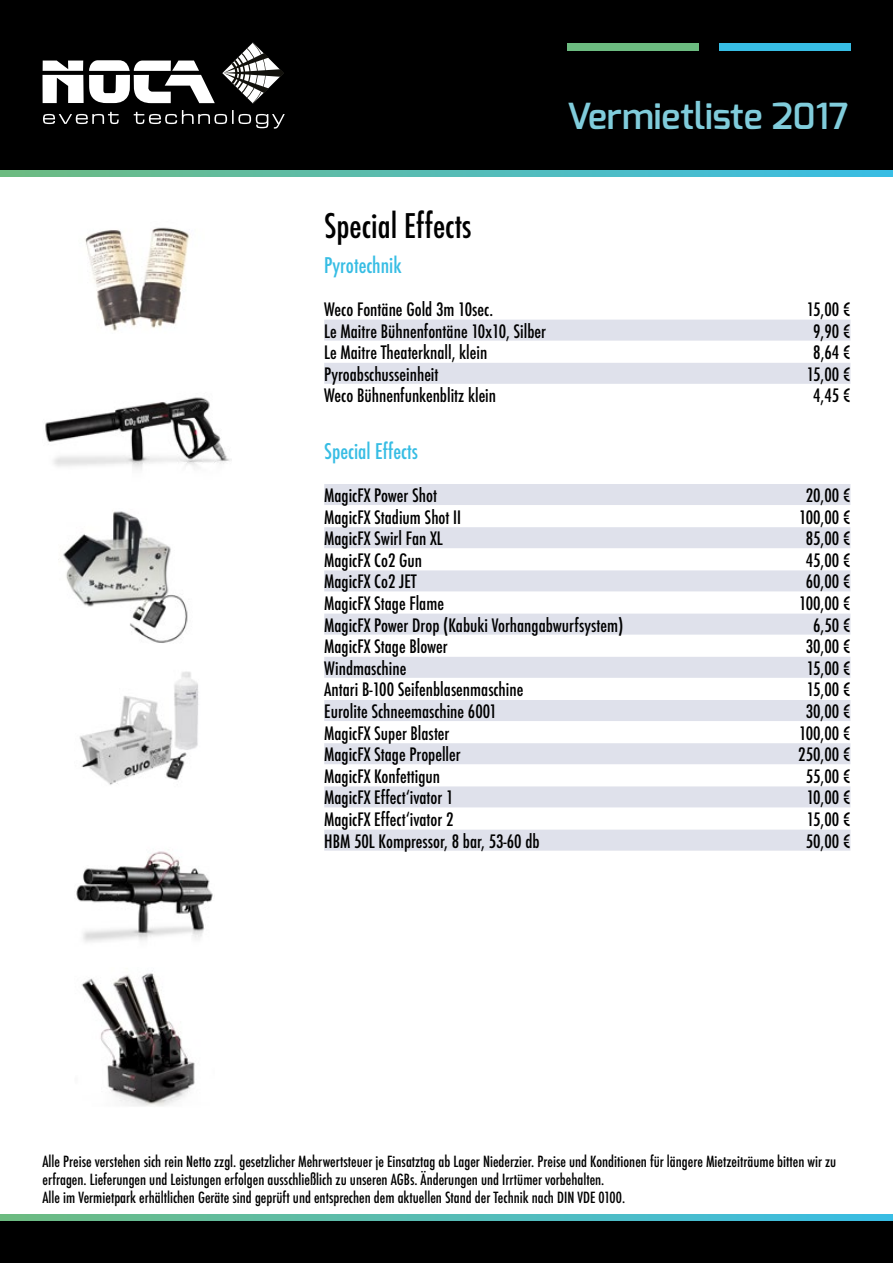
<style>
.page{position:relative;width:893px;height:1263px;background:#fff}
.page>*{position:absolute;margin:0;border:0;box-sizing:border-box;transform-origin:0 0}
.t1{font:600 35.85px "Exo";color:#80ccdb}
.t2{font:500 condensed 33px "Futura";color:#000}
.t3{font:500 condensed 21px "Futura";color:#37bde4}
.t4{font:500 condensed 18px "Futura";color:#000}
.t5{font:500 condensed 15px/18px "Futura";color:#000}
</style>
<div class="page">
<div style="left:0;top:0;width:893px;height:170px;background:#000"></div>
<div style="left:0;top:1220px;width:893px;height:43px;background:#000"></div>
<div style="left:567px;top:43px;width:132px;height:7px;background:#6cbb80"></div>
<div style="left:719px;top:43px;width:131px;height:7px;background:#37bde4"></div>
<svg style="left:43px;top:112px;width:76px;height:12px"></svg>
<svg style="left:134px;top:110px;width:151px;height:19px"></svg>
<svg style="left:222px;top:43px;width:62px;height:61px"></svg>
<svg style="left:43px;top:60px;width:172px;height:43px"></svg>
<svg style="left:0;top:170px;width:893px;height:6px;background:#55bcb4"></svg>
<svg style="left:0;top:1214px;width:893px;height:6px;background:#55bcb4"></svg>
<img style="left:45px;top:397px;width:187px;height:72px">
<img style="left:79px;top:671px;width:120px;height:114px">
<img style="left:76px;top:851px;width:137px;height:91px">
<img style="left:81px;top:973px;width:114px;height:133px">
<img style="left:58px;top:511px;width:130px;height:132px">
<img style="left:85px;top:227px;width:104px;height:104px">
<div style="left:324px;top:320px;width:526px;height:21px;background:#dfe1eb"></div>
<div style="left:324px;top:363px;width:526px;height:21px;background:#dfe1eb"></div>
<div style="left:324px;top:484px;width:526px;height:21px;background:#dfe1eb"></div>
<div style="left:324px;top:527px;width:526px;height:21px;background:#dfe1eb"></div>
<div style="left:324px;top:570px;width:526px;height:21px;background:#dfe1eb"></div>
<div style="left:324px;top:614px;width:526px;height:21px;background:#dfe1eb"></div>
<div style="left:324px;top:657px;width:526px;height:21px;background:#dfe1eb"></div>
<div style="left:324px;top:700px;width:526px;height:21px;background:#dfe1eb"></div>
<div style="left:324px;top:743px;width:526px;height:21px;background:#dfe1eb"></div>
<div style="left:324px;top:786px;width:526px;height:21px;background:#dfe1eb"></div>
<div style="left:324px;top:830px;width:526px;height:21px;background:#dfe1eb"></div>
<h2 class="t2" style="left:324px;top:205px;width:149px">Special Effects</h2>
<p class="t3" style="left:324px;top:252px;width:79px">Pyrotechnik</p>
<h1 class="t1" style="left:567px;top:93px;width:283px">Vermietliste 2017</h1>
<p class="t4" style="left:324px;top:298px;width:170px">Weco Fontäne Gold 3m 10sec.</p>
<p class="t4" style="left:807px;top:298px;width:45px">15,00 €</p>
<p class="t4" style="left:324px;top:319px;width:223px">Le Maitre Bühnenfontäne 10x10, Silber</p>
<p class="t4" style="left:813px;top:319px;width:39px">9,90 €</p>
<p class="t4" style="left:324px;top:341px;width:165px">Le Maitre Theaterknall, klein</p>
<p class="t4" style="left:813px;top:341px;width:39px">8,64 €</p>
<p class="t4" style="left:324px;top:363px;width:116px">Pyroabschusseinheit</p>
<p class="t4" style="left:807px;top:363px;width:45px">15,00 €</p>
<p class="t4" style="left:324px;top:384px;width:173px">Weco Bühnenfunkenblitz klein</p>
<p class="t4" style="left:813px;top:384px;width:39px">4,45 €</p>
<p class="t3" style="left:324px;top:437px;width:95px">Special Effects</p>
<p class="t4" style="left:324px;top:484px;width:114px">MagicFX Power Shot</p>
<p class="t4" style="left:806px;top:484px;width:46px">20,00 €</p>
<p class="t4" style="left:324px;top:505px;width:138px">MagicFX Stadium Shot II</p>
<p class="t4" style="left:799px;top:505px;width:53px">100,00 €</p>
<p class="t4" style="left:324px;top:527px;width:120px">MagicFX Swirl Fan XL</p>
<p class="t4" style="left:806px;top:527px;width:46px">85,00 €</p>
<p class="t4" style="left:324px;top:549px;width:99px">MagicFX Co2 Gun</p>
<p class="t4" style="left:806px;top:549px;width:46px">45,00 €</p>
<p class="t4" style="left:324px;top:570px;width:94px">MagicFX Co2 JET</p>
<p class="t4" style="left:806px;top:570px;width:46px">60,00 €</p>
<p class="t4" style="left:324px;top:592px;width:121px">MagicFX Stage Flame</p>
<p class="t4" style="left:799px;top:592px;width:53px">100,00 €</p>
<p class="t4" style="left:324px;top:613px;width:301px">MagicFX Power Drop (Kabuki Vorhangabwurfsystem)</p>
<p class="t4" style="left:813px;top:613px;width:39px">6,50 €</p>
<p class="t4" style="left:324px;top:635px;width:125px">MagicFX Stage Blower</p>
<p class="t4" style="left:806px;top:635px;width:46px">30,00 €</p>
<p class="t4" style="left:324px;top:657px;width:84px">Windmaschine</p>
<p class="t4" style="left:807px;top:657px;width:45px">15,00 €</p>
<p class="t4" style="left:324px;top:678px;width:201px">Antari B-100 Seifenblasenmaschine</p>
<p class="t4" style="left:807px;top:678px;width:45px">15,00 €</p>
<p class="t4" style="left:324px;top:700px;width:174px">Eurolite Schneemaschine 6001</p>
<p class="t4" style="left:806px;top:700px;width:46px">30,00 €</p>
<p class="t4" style="left:324px;top:721px;width:127px">MagicFX Super Blaster</p>
<p class="t4" style="left:799px;top:721px;width:53px">100,00 €</p>
<p class="t4" style="left:324px;top:743px;width:138px">MagicFX Stage Propeller</p>
<p class="t4" style="left:798px;top:743px;width:54px">250,00 €</p>
<p class="t4" style="left:324px;top:765px;width:117px">MagicFX Konfettigun</p>
<p class="t4" style="left:806px;top:765px;width:46px">55,00 €</p>
<p class="t4" style="left:324px;top:786px;width:131px">MagicFX Effect‘ivator 1</p>
<p class="t4" style="left:807px;top:786px;width:45px">10,00 €</p>
<p class="t4" style="left:324px;top:808px;width:131px">MagicFX Effect‘ivator 2</p>
<p class="t4" style="left:807px;top:808px;width:45px">15,00 €</p>
<p class="t4" style="left:324px;top:829px;width:217px">HBM 50L Kompressor, 8 bar, 53-60 db</p>
<p class="t4" style="left:806px;top:829px;width:46px">50,00 €</p>
<p class="t5" style="left:43px;top:1152px;width:795px">Alle Preise verstehen sich rein Netto zzgl. gesetzlicher Mehrwertsteuer je Einsatztag ab Lager Niederzier. Preise und Konditionen für längere Mietzeiträume bitten wir zu erfragen. Lieferungen und Leistungen erfolgen ausschließlich zu unseren AGBs. Änderungen und Irrtümer vorbehalten.<br>Alle im Vermietpark erhältlichen Geräte sind geprüft und entsprechen dem aktuellen Stand der Technik nach DIN VDE 0100.</p>
</div>
